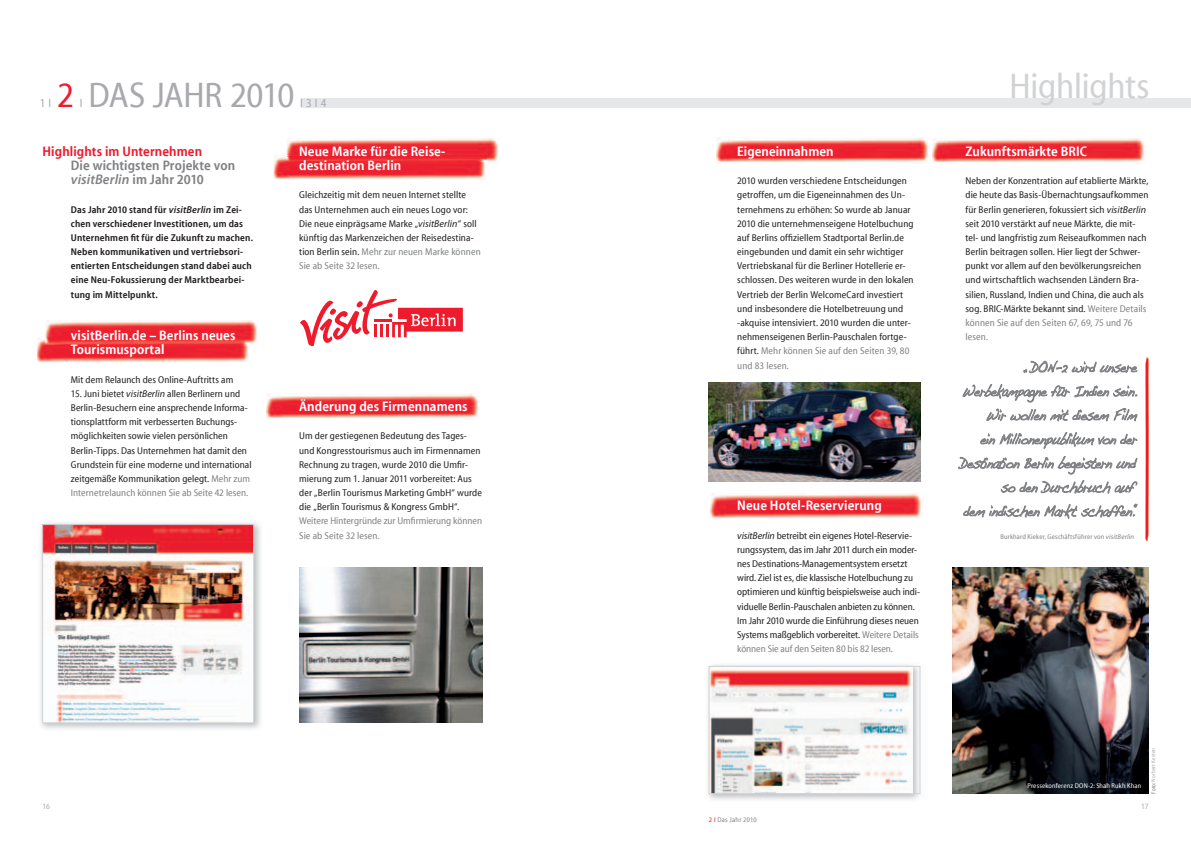
<style>
.page{position:relative;width:1191px;height:842px;background:#fff}
.page>*{position:absolute;margin:0;border:0;box-sizing:border-box;transform-origin:0 0}
.t1{font:36px "BP Myriad Reg Normal";letter-spacing:-.02em;color:#a8a9ad}
.t2{font:36px "BP Myriad Reg Normal";letter-spacing:-.005em;color:#d1d2d4}
.t3{font:800 14px/14.2px "BP Myriad Reg";letter-spacing:.01em;color:#fff}
.t4{font:800 14px "BP Myriad Reg";letter-spacing:.01em;color:#808285}
.t5{font:800 14px "BP Myriad Reg";letter-spacing:.01em;color:#ee1b2d}
.t6{font:italic 600 14px "Myriad Pro";letter-spacing:.005em;color:#808285}
.t7{font:12px "BP Myriad Reg Normal";color:#a8a9ad}
.t8{font:10px/14.2px "BP Myriad Reg Normal";letter-spacing:.01em;color:#231f20}
.t9{font:800 10px/14.2px "BP Myriad Reg";letter-spacing:.015em;color:#231f20}
.t10{font:10px/14.2px "BP Myriad Reg Normal";color:#808285}
.t11{font:8px "BP Myriad Reg Normal";color:#a8a9ad}
.t12{font:7px "BP Myriad Reg Normal";letter-spacing:.025em;color:#808285}
.t13{font:7px "BP Myriad Reg Normal";letter-spacing:.025em;color:#fff}
.t14{font:5.5px "BP Myriad Reg Normal";letter-spacing:.03em;color:#a8a9ad}
.s1{color:#ee1b2d}
.s2{font-family:"BP Myriad Reg";font-weight:800;font-style:normal}
.s3{font-family:"Myriad Pro";font-weight:600;font-style:italic}
.s4{font-family:"Myriad Pro";font-style:italic}
.s5{color:#808285}
.s6{font-family:"BP Myriad Reg";font-weight:800;font-size:14px;color:#fff}
</style>
<div class="page">
<div style="left:587px;top:98px;width:604px;height:9px;background:#e6e7e9"></div>
<div style="left:301px;top:98px;width:303px;height:9px;background:#e6e7e9"></div>
<img style="left:40px;top:522px;width:221px;height:207px">
<img style="left:44px;top:526px;width:208px;height:195px">
<div style="left:42px;top:524px;width:212px;height:199px;border:1px solid #d1d2d4"></div>
<img style="left:299px;top:567px;width:183px;height:156px">
<img style="left:708px;top:664px;width:213px;height:136px">
<img style="left:711px;top:668px;width:201px;height:124px">
<div style="left:709px;top:666px;width:211px;height:128px;border:1px solid #d1d2d4"></div>
<img style="left:952px;top:567px;width:196px;height:227px">
<img style="left:709px;top:383px;width:211px;height:99px">
<img style="left:266px;top:394px;width:212px;height:24px">
<img style="left:37px;top:337px;width:211px;height:25px">
<img style="left:45px;top:320px;width:212px;height:24px">
<img style="left:45px;top:337px;width:204px;height:9px">
<img style="left:274px;top:155px;width:211px;height:24px">
<img style="left:286px;top:138px;width:212px;height:24px">
<img style="left:286px;top:154px;width:200px;height:10px">
<img style="left:710px;top:493px;width:211px;height:25px">
<img style="left:716px;top:137px;width:212px;height:25px">
<img style="left:933px;top:138px;width:211px;height:24px">
<img style="left:1145px;top:357px;width:4px;height:185px">
<svg style="left:300px;top:290px;width:163px;height:56px"></svg>
<svg style="left:1023px;top:361px;width:114px;height:12px"></svg>
<svg style="left:962px;top:384px;width:175px;height:18px"></svg>
<svg style="left:986px;top:408px;width:151px;height:13px"></svg>
<svg style="left:980px;top:432px;width:157px;height:17px"></svg>
<svg style="left:958px;top:456px;width:179px;height:18px"></svg>
<svg style="left:1001px;top:480px;width:136px;height:13px"></svg>
<svg style="left:963px;top:504px;width:174px;height:15px"></svg>
<p class="t7" style="left:40px;top:97px;width:13px">1 I</p>
<h1 class="t1" style="left:57px;top:77px;width:239px"><span class="s1">2</span> DAS JAHR 2010</h1>
<p class="t7" style="left:80px;top:97px;width:4px">I</p>
<p class="t7" style="left:300px;top:97px;width:28px">I 3 I 4</p>
<h2 class="t5" style="left:43px;top:144px;width:161px">Highlights im Unternehmen</h2>
<h2 class="t4" style="left:71px;top:158px;width:166px">Die wichtigsten Projekte von</h2>
<h2 class="t6" style="left:71px;top:174px;width:135px">visitBerlin <span class="s2">im Jahr 2010</span></h2>
<p class="t9" style="left:71px;top:203px;width:184px">Das Jahr 2010 stand für <span class="s3">visitBerlin</span> im Zei&shy;chen verschiedener Investitionen, um das Unternehmen fit für die Zukunft zu machen.<br>Neben kommunikativen und vertriebsori&shy;entierten Entscheidungen stand dabei auch eine Neu-Fokussierung der Marktbearbei&shy;tung im Mittelpunkt.</p>
<h2 class="t3" style="left:71px;top:329px;width:166px">visitBerlin.de – Berlins neues<br>Tourismusportal</h2>
<p class="t8" style="left:71px;top:373px;width:164px">Mit dem Relaunch des Online-Auftritts am</p>
<p class="t8" style="left:71px;top:387px;width:182px">15. Juni bietet <span class="s4">visitBerlin</span> allen Berlinern und Berlin-Besuchern eine ansprechende Informa&shy;tionsplattform mit verbesserten Buchungs&shy;möglichkeiten sowie vielen persönlichen Berlin-Tipps. Das Unternehmen hat damit den Grundstein für eine moderne und international zeitgemäße Kommunikation gelegt. <span class="s5">Mehr zum Internetrelaunch können Sie ab Seite 42 lesen.</span></p>
<h2 class="t3" style="left:299px;top:145px;width:148px">Neue Marke für die Reise&shy;destination Berlin</h2>
<p class="t8" style="left:299px;top:188px;width:183px">Gleichzeitig mit dem neuen Internet stellte das Unternehmen auch ein neues Logo vor:<br>Die neue einprägsame Marke „<span class="s4">visitBerlin</span>“ soll künftig das Markenzeichen der Reisedestina&shy;tion Berlin sein. <span class="s5">Mehr zur neuen Marke können Sie ab Seite 32 lesen.</span></p>
<h2 class="t3" style="left:299px;top:400px;width:170px">Änderung des Firmennamens</h2>
<p class="t8" style="left:299px;top:429px;width:184px">Um der gestiegenen Bedeutung des Tages&shy;und Kongresstourismus auch im Firmennamen Rechnung zu tragen, wurde 2010 die Umfir&shy;mierung zum 1. Januar 2011 vorbereitet: Aus der „Berlin Tourismus Marketing GmbH“ wurde die „Berlin Tourismus &amp; Kongress GmbH“.</p>
<p class="t10" style="left:299px;top:514px;width:184px">Weitere Hintergründe zur Umfirmierung können<br>Sie ab Seite 32 lesen.<span class="s6">Steigerung der</span></p>
<p class="t11" style="left:43px;top:803px;width:9px">16</p>
<h2 class="t3" style="left:737px;top:145px;width:98px">Eigeneinnahmen</h2>
<p class="t8" style="left:737px;top:174px;width:178px">2010 wurden verschiedene Entscheidungen getroffen, um die Eigeneinnahmen des Un&shy;ternehmens zu erhöhen: So wurde ab Januar 2010 die unternehmenseigene Hotelbuchung auf Berlins offiziellem Stadtportal Berlin.de eingebunden und damit ein sehr wichtiger Vertriebskanal für die Berliner Hotellerie er&shy;schlossen. Des weiteren wurde in den lokalen Vertrieb der Berlin WelcomeCard investiert und insbesondere die Hotelbetreuung und -akquise intensiviert. 2010 wurden die unter&shy;nehmenseigenen Berlin-Pauschalen fortge&shy;führt. <span class="s5">Mehr können Sie auf den Seiten 39, 80 und 83 lesen.</span></p>
<h1 class="t2" style="left:1009px;top:68px;width:141px">Highlights</h1>
<h2 class="t3" style="left:965px;top:145px;width:123px">Zukunftsmärkte BRIC</h2>
<p class="t8" style="left:965px;top:174px;width:184px">Neben der Konzentration auf etablierte Märkte, die heute das Basis-Übernachtungsaufkommen für Berlin generieren, fokussiert sich <span class="s4">visitBerlin </span>seit 2010 verstärkt auf neue Märkte, die mit&shy;tel- und langfristig zum Reiseaufkommen nach Berlin beitragen sollen. Hier liegt der Schwer&shy;punkt vor allem auf den bevölkerungsreichen und wirtschaftlich wachsenden Ländern Bra&shy;silien, Russland, Indien und China, die auch als sog. BRIC-Märkte bekannt sind. <span class="s5">Weitere Details können Sie auf den Seiten 67, 69, 75 und 76 lesen.</span></p>
<h2 class="t3" style="left:737px;top:499px;width:146px">Neue Hotel-Reservierung</h2>
<p class="t8" style="left:737px;top:529px;width:184px"><span class="s4">visitBerlin</span> betreibt ein eigenes Hotel-Reservie&shy;rungssystem, das im Jahr 2011 durch ein moder&shy;nes Destinations-Managementsystem ersetzt wird. Ziel ist es, die klassische Hotelbuchung zu optimieren und künftig beispielsweise auch indi&shy;viduelle Berlin-Pauschalen anbieten zu können.<br>Im Jahr 2010 wurde die Einführung dieses neuen Systems maßgeblich vorbereitet. <span class="s5">Weitere Details können Sie auf den Seiten 80 bis 82 lesen.</span></p>
<p class="t12" style="left:1000px;top:533px;width:135px">Burkhard Kieker, Geschäftsführer von <span class="s4">visitBerlin</span></p>
<p class="t13" style="left:1027px;top:782px;width:115px">Pressekonferenz DON-2: Shah Rukh Khan</p>
<p class="t14" style="left:1150px;top:794px;width:47px;rotate:-90deg">Foto: Norbert Kesten</p>
<p class="t12" style="left:709px;top:816px;width:49px"><span class="s1">2 I</span> Das Jahr 2010</p>
<p class="t11" style="left:1141px;top:803px;width:9px">17</p>
</div>
